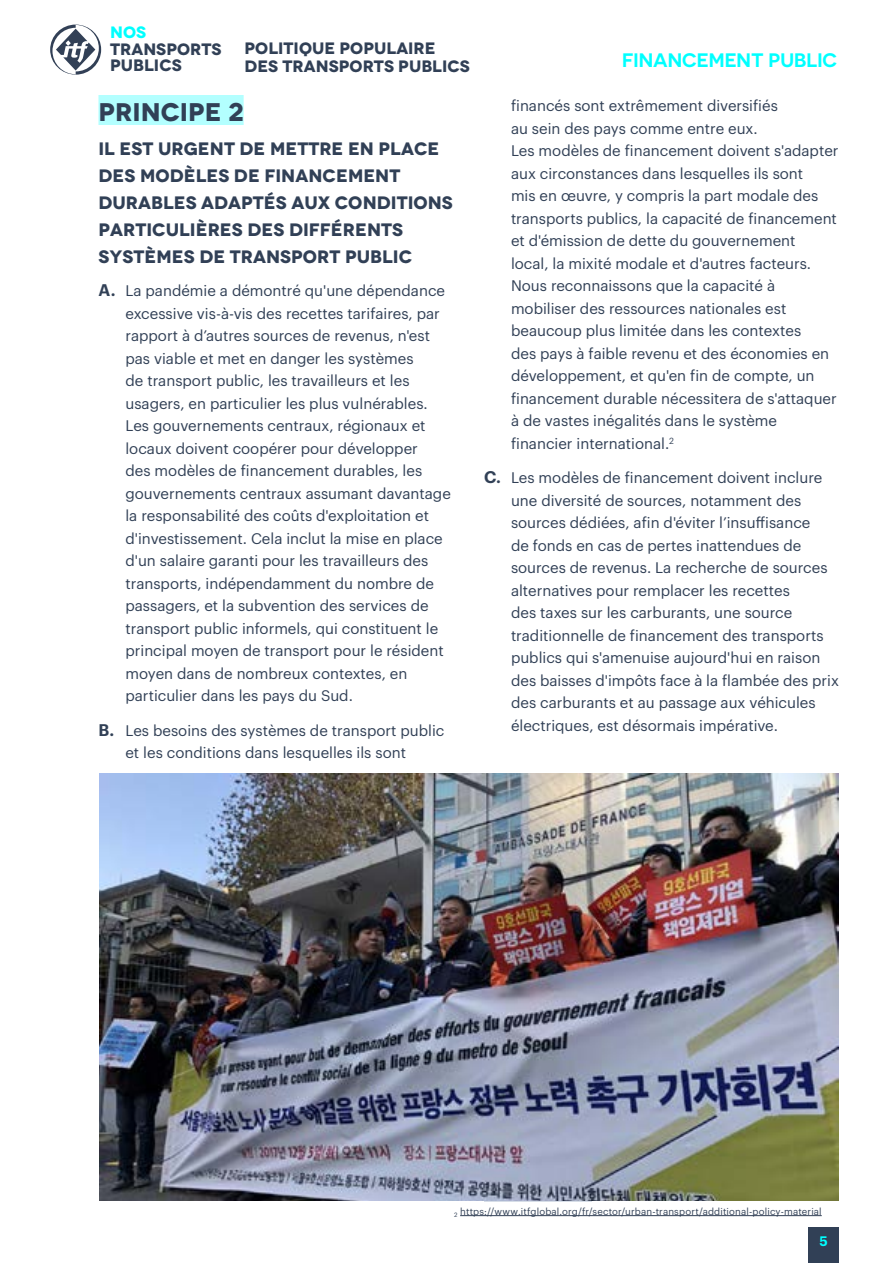
<style>
.page{position:relative;width:893px;height:1263px;background:#fff}
.page>*{position:absolute;margin:0;border:0;box-sizing:border-box;transform-origin:0 0}
.t1{font:700 expanded 25.5px "Novecento";color:#314056}
.t2{font:600 19.5px "Novecentosanswide";color:#0ff}
.t3{font:700 expanded 18px/27px "Novecento";color:#314056}
.t4{font:700 expanded 16.5px/18px "Novecento";color:#314056}
.t5{font:700 expanded 16.5px "Novecento";color:#0ff}
.t6{font:15px/22.5px "Graphik";color:#314056}
.t7{font:600 13.5px "Graphik";color:#0ff}
.t8{font:9.6px "Graphik";letter-spacing:.015em;color:#314056}
.s1{font-weight:600;font-size:16.5px}
</style>
<div class="page">
<div style="left:808px;top:1227px;width:31px;height:36px;background:#314056"></div>
<svg style="left:50px;top:25px;width:51px;height:50px"></svg>
<div style="left:98px;top:95px;width:146px;height:30px;background:#b3ffff"></div>
<hr style="left:460px;top:1215px;width:362px;height:1px;background:#314056">
<hr style="left:484px;top:1201px;width:108px;height:1px;background:#bec9da">
<img style="left:99px;top:774px;width:740px;height:427px">
<p class="t5" style="left:110px;top:22px;width:38px">NOS</p>
<p class="t4" style="left:110px;top:41px;width:113px;line-height:16.5px">TRANSPORTS<br>PUBLICS</p>
<h1 class="t1" style="left:98px;top:96px;width:147px">PRINCIPE 2</h1>
<p class="t3" style="left:98px;top:135px;width:356px">IL EST URGENT DE METTRE EN PLACE<br>DES MODÈLES DE FINANCEMENT<br>DURABLES ADAPTÉS AUX CONDITIONS<br>PARTICULIÈRES DES DIFFÉRENTS<br>SYSTÈMES DE TRANSPORT PUBLIC</p>
<p class="t6" style="left:125px;top:278px;width:327px;text-indent:-27px"><span class="s1">a.</span> La pandémie a démontré qu'une dépendance excessive vis-à-vis des recettes tarifaires, par rapport à d’autres sources de revenus, n'est pas viable et met en danger les systèmes<br>de transport public, les travailleurs et les usagers, en particulier les plus vulnérables.<br>Les gouvernements centraux, régionaux et locaux doivent coopérer pour développer<br>des modèles de financement durables, les gouvernements centraux assumant davantage la responsabilité des coûts d'exploitation et d'investissement. Cela inclut la mise en place d'un salaire garanti pour les travailleurs des transports, indépendamment du nombre de passagers, et la subvention des services de transport public informels, qui constituent le principal moyen de transport pour le résident moyen dans de nombreux contextes, en particulier dans les pays du Sud.</p>
<p class="t6" style="left:125px;top:718px;width:320px;text-indent:-27px"><span class="s1">b.</span> Les besoins des systèmes de transport public et les conditions dans lesquelles ils sont</p>
<p class="t4" style="left:244px;top:39px;width:227px">POLITIQUE POPULAIRE<br>DES TRANSPORTS PUBLICS</p>
<h2 class="t2" style="left:622px;top:49px;width:217px">FINANCEMENT PUBLIC</h2>
<p class="t6" style="left:511px;top:93px;width:329px">financés sont extrêmement diversifiés<br>au sein des pays comme entre eux.<br>Les modèles de financement doivent s'adapter aux circonstances dans lesquelles ils sont<br>mis en œuvre, y compris la part modale des transports publics, la capacité de financement et d'émission de dette du gouvernement<br>local, la mixité modale et d'autres facteurs.<br>Nous reconnaissons que la capacité à mobiliser des ressources nationales est beaucoup plus limitée dans les contextes<br>des pays à faible revenu et des économies en développement, et qu'en fin de compte, un financement durable nécessitera de s'attaquer à de vastes inégalités dans le système financier international.<sup>2</sup></p>
<p class="t6" style="left:511px;top:465px;width:329px;text-indent:-27px"><span class="s1">c.</span> Les modèles de financement doivent inclure une diversité de sources, notamment des sources dédiées, afin d'éviter l’insuffisance<br>de fonds en cas de pertes inattendues de sources de revenus. La recherche de sources alternatives pour remplacer les recettes<br>des taxes sur les carburants, une source traditionnelle de financement des transports publics qui s'amenuise aujourd'hui en raison des baisses d'impôts face à la flambée des prix des carburants et au passage aux véhicules électriques, est désormais impérative.</p>
<p class="t8" style="left:454px;top:1204px;width:369px"><sub>2</sub> https://www.itfglobal.org/fr/sector/urban-transport/additional-policy-material</p>
<p class="t7" style="left:819px;top:1230px;width:10px">5</p>
</div>
